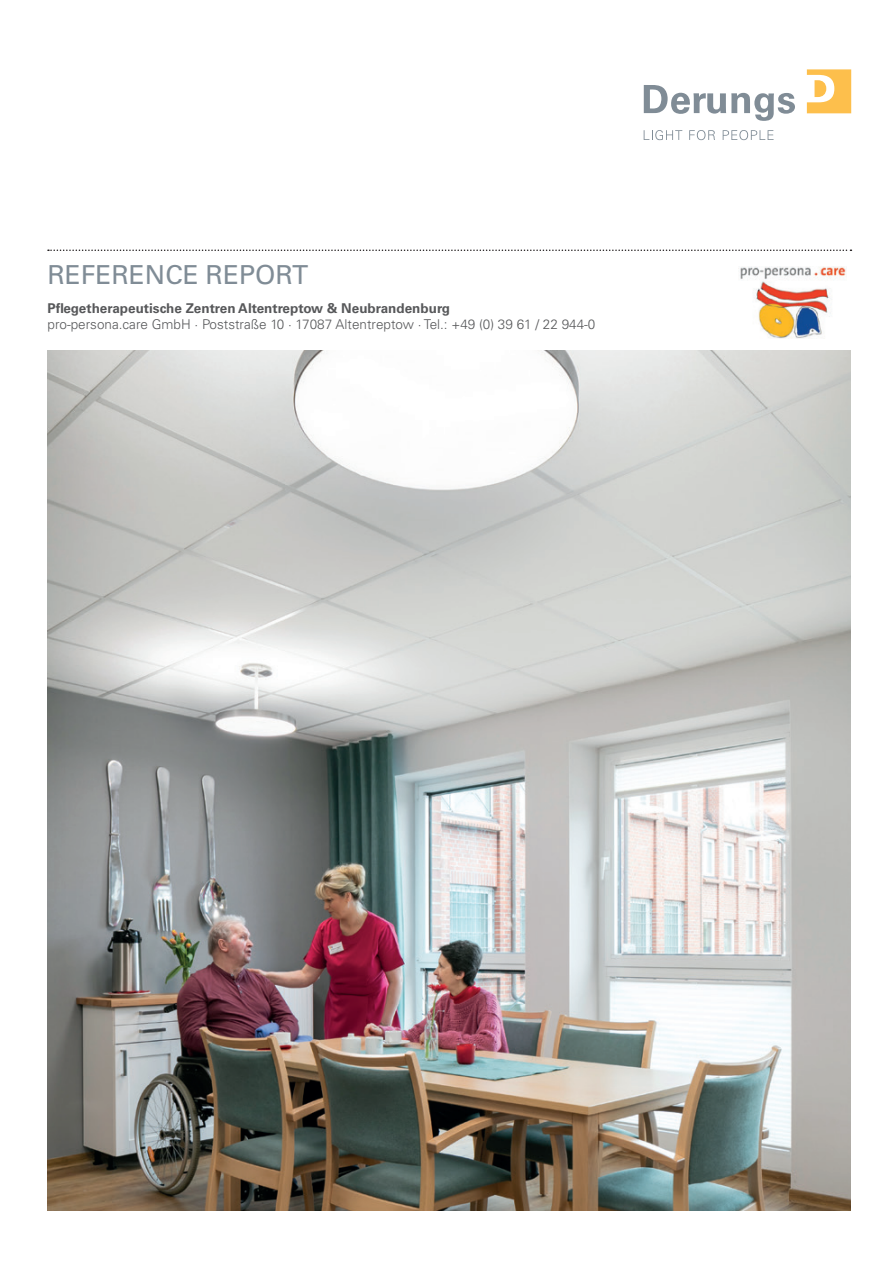
<style>
.page{position:relative;width:893px;height:1263px;background:#fff}
.page>*{position:absolute;margin:0;border:0;box-sizing:border-box;transform-origin:0 0}
.t1{font:26.1px "Univers LT Std";color:#808c96}
.t2{font:300 13.5px "Univers LT Std";color:#57585a}
.t3{font:700 13.5px "Univers LT Std";color:#57585a}
</style>
<div class="page">
<svg style="left:48px;top:249px;width:803px;height:2px"></svg>
<svg style="left:644px;top:85px;width:151px;height:36px"></svg>
<svg style="left:807px;top:69px;width:44px;height:44px"></svg>
<svg style="left:644px;top:130px;width:38px;height:10px"></svg>
<svg style="left:689px;top:130px;width:26px;height:10px"></svg>
<svg style="left:723px;top:130px;width:51px;height:10px"></svg>
<img style="left:48px;top:350px;width:802px;height:860px">
<img style="left:740px;top:266px;width:107px;height:72px">
<h1 class="t1" style="left:48px;top:260px;width:262px">REFERENCE REPORT</h1>
<p class="t3" style="left:48px;top:300px;width:404px">Pflegetherapeutische Zentren Altentreptow &amp; Neubrandenburg</p>
<p class="t2" style="left:48px;top:316px;width:549px">pro-persona.care GmbH ∙ Poststraße 10 ∙ 17087 Altentreptow ∙ Tel.: +49 (0) 39 61 / 22 944-0</p>
</div>
